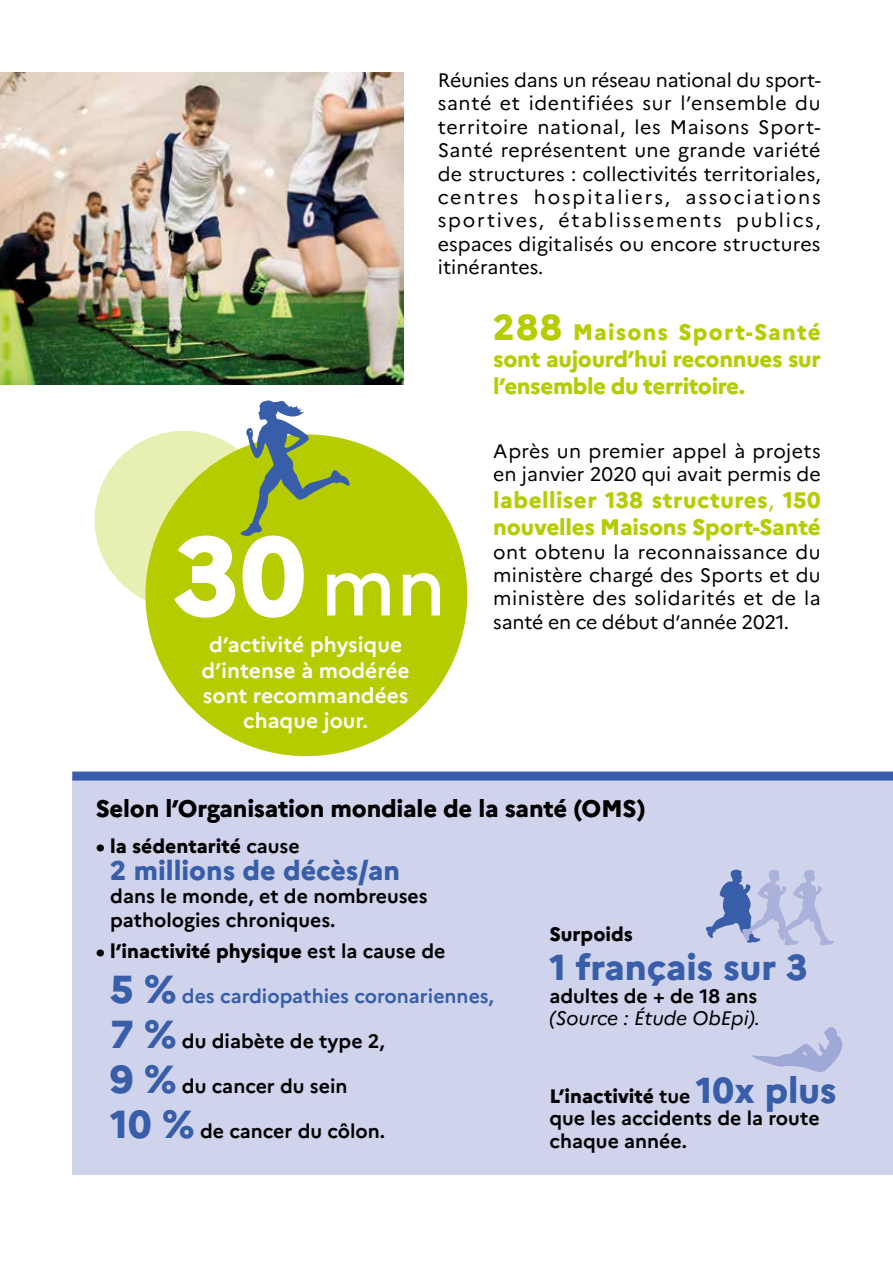
<style>
.page{position:relative;width:893px;height:1263px;background:#fff}
.page>*{position:absolute;margin:0;border:0;box-sizing:border-box;transform-origin:0 0}
.t1{font:800 111px "Marianne";color:#fff}
.t2{font:800 36px "Marianne";color:#385ea9}
.t3{font:800 27px "Marianne";color:#385ea9}
.t4{font:800 24px "Marianne";letter-spacing:-.01em;color:#000}
.Texte_courant{font:800 22.5px/27px "Marianne";letter-spacing:-.015em;color:#b4cc00;text-align:justify}
.Texte_courant-2{font:800 22.5px/27px "Marianne";letter-spacing:.005em;color:#b4cc00}
.t5{font:700 21px/25.2px "Marianne";color:#fff;text-align:center}
.Texte_courant-3{font:19.5px/23.4px "Marianne";letter-spacing:.01em;color:#000;text-align:justify}
.t6{font:700 19.5px/22.5px "Marianne";color:#000}
.t7{font:800 19.5px "Marianne";color:#000}
.t8{font:italic 19.5px/22.5px "Marianne";letter-spacing:-.005em;color:#000}
.t9{font:700 19.5px "Marianne";color:#385ea9}
.s1{font-weight:500;font-size:81px}
.s2{font-size:36px}
.s3{font-weight:400}
.s4{font-weight:700}
.s5{font-weight:800;font-size:39px}
.s6{font-weight:800;font-size:39px;color:#385ea9}
.s7{font-weight:700;font-style:normal}
.s8{font-weight:800}
.s9{font-weight:800;font-size:36px;color:#385ea9}
</style>
<div class="page">
<img style="left:0;top:72px;width:404px;height:313px">
<div style="left:72px;top:776px;width:821px;height:398px;background:#d0d3ec"></div>
<svg style="left:752px;top:1027px;width:91px;height:45px"></svg>
<svg style="left:706px;top:869px;width:128px;height:76px"></svg>
<div style="left:145px;top:434px;width:322px;height:322px;background:#b4cc00;border-radius:50%"></div>
<svg style="left:95px;top:431px;width:178px;height:178px"></svg>
<svg style="left:240px;top:400px;width:110px;height:136px"></svg>
<div style="left:72px;top:771px;width:821px;height:9px;background:#385ea9"></div>
<p class="Texte_courant-3" style="left:438px;top:68px;width:384px">Réunies dans un réseau national du sport&shy;santé et identifiées sur l’ensemble du territoire national, les Maisons Sport-Santé représentent une grande variété de structures : collectivités territoriales, centres hospitaliers, associations sportives, établissements publics, espaces digitalisés ou encore structures itinérantes.</p>
<p class="t1" style="left:173px;top:508px;width:274px">30 <span class="s1">mn</span></p>
<p class="t5" style="left:201px;top:632px;width:210px">d’activité physique d’intense à modérée sont recommandées chaque jour.</p>
<p class="Texte_courant" style="left:493px;top:319px;width:329px"><span class="s2">288</span> Maisons Sport-Santé sont aujourd’hui reconnues sur l’ensemble du territoire.</p>
<p class="Texte_courant-3" style="left:493px;top:439px;width:329px">Après un premier appel à projets en janvier 2020 qui avait permis de</p>
<p class="Texte_courant-2" style="left:493px;top:487px;width:329px">labelliser 138 structures<span class="s3">,</span> 150 nouvelles Maisons Sport-Santé</p>
<p class="Texte_courant-3" style="left:493px;top:540px;width:329px">ont obtenu la reconnaissance du ministère chargé des Sports et du ministère des solidarités et de la santé en ce début d’année 2021.</p>
<p class="t4" style="left:96px;top:794px;width:552px">Selon l’Organisation mondiale de la santé (OMS)</p>
<p class="t7" style="left:96px;top:834px;width:206px">• la sédentarité <span class="s4">cause</span></p>
<p class="t3" style="left:110px;top:854px;width:291px">2 millions de décès/an</p>
<p class="t6" style="left:110px;top:885px;width:319px;line-height:23.4px">dans le monde, et de nombreuses pathologies chroniques.</p>
<p class="t7" style="left:96px;top:939px;width:351px">• l’inactivité physique <span class="s4">est la cause de</span></p>
<p class="t9" style="left:110px;top:984px;width:385px"><span class="s5">5 %</span> des cardiopathies coronariennes,</p>
<p class="t6" style="left:110px;top:1030px;width:276px"><span class="s6">7 %</span> du diabète de type 2,</p>
<p class="t6" style="left:110px;top:1075px;width:239px"><span class="s6">9 %</span> du cancer du sein</p>
<p class="t6" style="left:110px;top:1120px;width:276px"><span class="s6">10 %</span> de cancer du côlon.</p>
<p class="t7" style="left:549px;top:922px;width:85px">Surpoids</p>
<p class="t2" style="left:549px;top:946px;width:260px">1 français sur 3</p>
<p class="t8" style="left:549px;top:985px;width:212px"><span class="s7">adultes de + de 18 ans </span>(Source : Étude ObEpi).</p>
<p class="t6" style="left:549px;top:1084px;width:289px"><span class="s8">L’inactivité</span> tue <span class="s9">10x plus </span>que les accidents de la route chaque année.</p>
</div>
